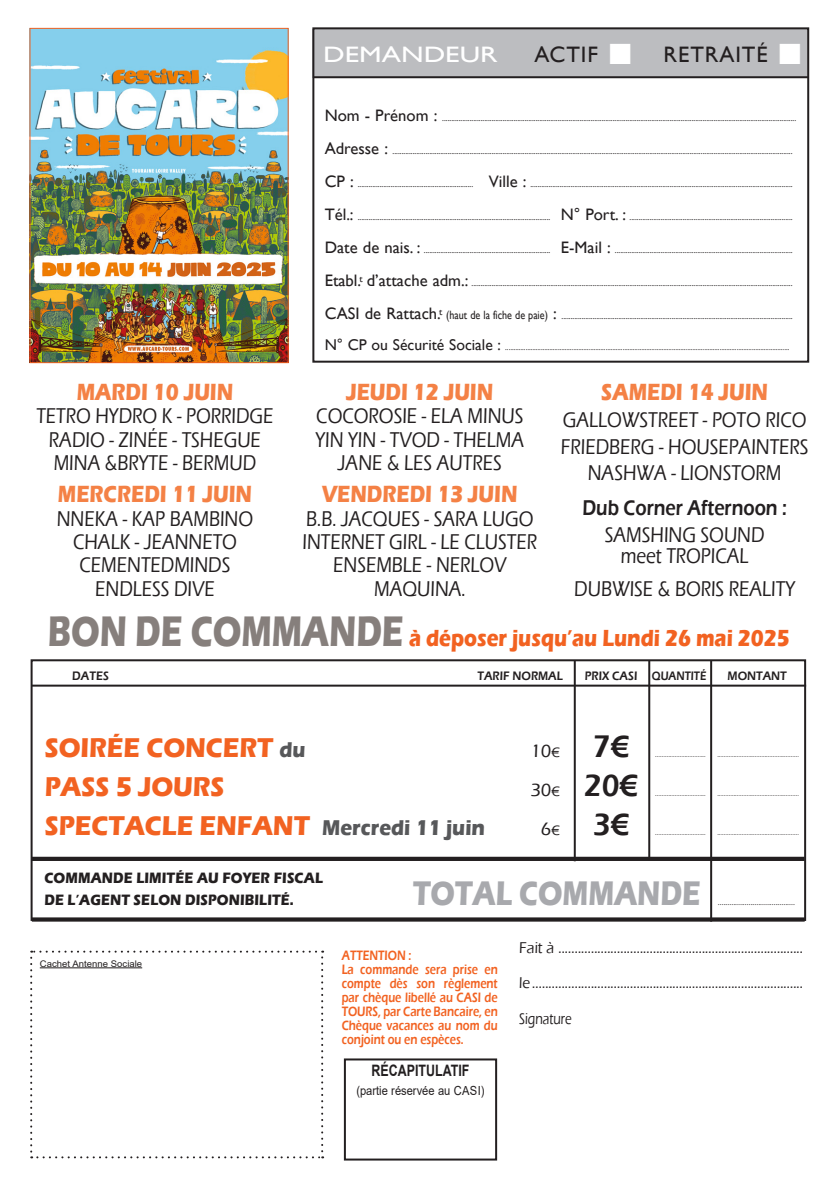
<style>
.page{position:relative;width:840px;height:1191px;background:#fff}
.page>*{position:absolute;margin:0;border:0;box-sizing:border-box;transform-origin:0 0}
.t1{font:700 35.2px "Eras ITC";color:#a8a9ad;scale:.8 1}
.t2{font:600 32.2px "Eras ITC";color:#231f20;scale:.91 1}
.t3{font:700 28px "Eras ITC";color:#f26221;scale:.9 1}
.t4{font:700 24.2px "Eras ITC";color:#f48145;scale:.83 1}
.t5{font:700 24px "Eras ITC";color:#f26221;scale:.83 1}
.Normal_e{font:22.4px "Gill Sans";letter-spacing:.04em;color:#231f20}
.Normal_e-2{font:22.4px "Gill Sans";color:#fff;scale:1.29 1}
.t6{font:500 22px/23.4px "Eras ITC";color:#231f20;text-align:center;scale:.83 1}
.t7{font:600 22px "Eras ITC";color:#231f20;scale:.83 1}
.t8{font:500 18.4px "Eras ITC";color:#231f20}
.Normal_e-3{font:500 16px "Eras ITC";color:#231f20;scale:.9 1}
.Normal_e-4{font:500 16px "Eras ITC";color:#231f20;scale:.77 1}
.Normal_e-5{font:700 15.8px "Arial";color:#231f20;scale:.79 1}
.t9{font:700 15.4px "Eras ITC";letter-spacing:.01em;color:#231f20;scale:.88 1}
.t10{font:600 14px/14px "Eras ITC";color:#f26221;text-align:justify;scale:.79 1}
.t11{font:600 12.6px "Eras ITC";color:#231f20;scale:.9 1}
.Normal_e-6{font:12.4px "Arial";color:#231f20;scale:.89 1}
.Normal_e-7{font:9.2px "Arial";color:#231f20;scale:1.05 1}
.Normal_e-8{font:8.4px "Gill Sans";color:#231f20}
.t12{font:8.4px "Minion Pro";color:#231f20}
.Normal_e-9{font:7.8px "Gill Sans";color:#231f20}
.t13{font:500 7.2px "Eras ITC";color:#231f20}
.s1{font-size:16.6px}
.s2{font-size:12px}
.s3{font-size:15.6px}
.s4{font-size:44px;color:#867f7c}
.s5{font-size:22px;color:#57585a}
.s6{font-size:14.2px}
</style>
<div class="page">
<hr style="left:573px;top:660px;width:2px;height:201px;background:#231f20">
<hr style="left:648px;top:660px;width:2px;height:200px;background:#231f20">
<hr style="left:709px;top:660px;width:2px;height:261px;background:#231f20">
<hr style="left:31px;top:684px;width:774px;height:2px;background:#231f20">
<svg style="left:32px;top:917px;width:772px;height:4px;background:#393536"></svg>
<div style="left:32px;top:856px;width:772px;height:5px;background:#231f20"></div>
<svg style="left:30px;top:950px;width:293px;height:208px"></svg>
<div style="left:344px;top:1058px;width:153px;height:102px;border:2px solid #231f20"></div>
<img style="left:31px;top:30px;width:255px;height:331px">
<div style="left:29px;top:28px;width:259px;height:335px;border:1px solid #f26221"></div>
<div style="left:312px;top:29px;width:496px;height:48px;background:#bcbdc0"></div>
<div style="left:312px;top:27px;width:496px;height:336px;border:2px solid #231f20"></div>
<hr style="left:313px;top:76px;width:495px;height:2px;background:#231f20">
<p class="Normal_e-2" style="left:323px;top:41px;width:137px">DEMANDEUR</p>
<p class="Normal_e" style="left:534px;top:41px;width:65px">ACTIF</p>
<p class="Normal_e" style="left:663px;top:41px;width:106px">RETRAITÉ</p>
<p class="t4" style="left:77px;top:378px;width:190px">MARDI 10 JUIN</p>
<p class="t6" style="left:36px;top:404px;width:287px">TETRO HYDRO K - PORRIDGE<br>RADIO - ZINÉE - TSHEGUE</p>
<p class="t6" style="left:54px;top:451px;width:245px">MINA &amp;BRYTE - BERMUD</p>
<p class="t4" style="left:58px;top:480px;width:235px">MERCREDI 11 JUIN</p>
<p class="t6" style="left:57px;top:507px;width:238px">NNEKA - KAP BAMBINO<br>CHALK - JEANNETO</p>
<p class="t6" style="left:79px;top:553px;width:183px">CEMENTEDMINDS</p>
<p class="t6" style="left:95px;top:577px;width:145px">ENDLESS DIVE</p>
<p class="Normal_e-8" style="left:324px;top:113px;width:473px"><span class="s1">Nom - Prénom :</span> .................................................................................................................................................................................................</p>
<p class="Normal_e-8" style="left:324px;top:146px;width:469px"><span class="s1">Adresse :</span> ..........................................................................................................................................................................................................................</p>
<p class="Normal_e-8" style="left:324px;top:179px;width:469px"><span class="s1">CP :</span> ............................................................... <span class="s1">Ville :</span> ...............................................................................................................................................</p>
<p class="Normal_e-8" style="left:324px;top:212px;width:469px"><span class="s1">Tél.:</span> ......................................................................................................... <span class="s1">N° Port. :</span> .........................................................................................</p>
<p class="Normal_e-8" style="left:324px;top:245px;width:469px"><span class="s1">Date de nais. :</span> ..................................................................... <span class="s1">E-Mail :</span> .................................................................................................</p>
<p class="Normal_e-8" style="left:324px;top:278px;width:469px"><span class="s1">Etabl.</span><sup>t</sup> <span class="s1">d’attache adm.:</span> ...............................................................................................................................................................................</p>
<p class="Normal_e-8" style="left:324px;top:311px;width:469px"><span class="s1">CASI de Rattach.</span><sup>t</sup> <span class="s2">(haut de la fiche de paie)</span> <span class="s1">:</span> ..............................................................................................................................</p>
<p class="Normal_e-9" style="left:324px;top:343px;width:466px"><span class="s3">N° CP ou Sécurité Sociale :</span> .......................................................................................................................................................................</p>
<p class="t4" style="left:346px;top:378px;width:178px">JEUDI 12 JUIN</p>
<p class="t6" style="left:316px;top:404px;width:251px">COCOROSIE - ELA MINUS</p>
<p class="t6" style="left:315px;top:428px;width:253px">YIN YIN - TVOD - THELMA</p>
<p class="t6" style="left:338px;top:451px;width:199px">JANE &amp; LES AUTRES</p>
<p class="t4" style="left:322px;top:480px;width:237px">VENDREDI 13 JUIN</p>
<p class="t6" style="left:302px;top:507px;width:284px">B.B. JACQUES - SARA LUGO<br>INTERNET GIRL - LE CLUSTER<br>ENSEMBLE - NERLOV</p>
<p class="t6" style="left:374px;top:577px;width:112px">MAQUINA.</p>
<p class="t4" style="left:601px;top:378px;width:202px">SAMEDI 14 JUIN</p>
<p class="t6" style="left:560px;top:406px;width:300px;line-height:26.8px">GALLOWSTREET - POTO RICO<br>FRIEDBERG - HOUSEPAINTERS<br>NASHWA - LIONSTORM</p>
<p class="t7" style="left:582px;top:495px;width:248px">Dub Corner Afternoon :</p>
<p class="t6" style="left:604px;top:524px;width:194px;line-height:20.8px">SAMSHING SOUND meet TROPICAL</p>
<p class="t6" style="left:574px;top:577px;width:267px">DUBWISE &amp; BORIS REALITY</p>
<p class="t5" style="left:48px;top:624px;width:895px"><span class="s4">BON DE COMMANDE</span> à déposer jusqu’au Lundi 26 mai 2025</p>
<p class="t11" style="left:72px;top:669px;width:42px">DATES</p>
<p class="t11" style="left:477px;top:669px;width:96px">TARIF NORMAL</p>
<p class="t11" style="left:584px;top:669px;width:137px">PRIX CASI QUANTITÉ</p>
<p class="t11" style="left:727px;top:669px;width:67px">MONTANT</p>
<p class="t3" style="left:45px;top:732px;width:291px">SOIRÉE CONCERT <span class="s5">du</span></p>
<p class="t8" style="left:530px;top:741px;width:31px">10<span class="s6">€</span></p>
<p class="t2" style="left:592px;top:728px;width:41px">7€</p>
<p class="t3" style="left:45px;top:770px;width:201px">PASS 5 JOURS</p>
<p class="t8" style="left:530px;top:779px;width:31px">30<span class="s6">€</span></p>
<p class="t2" style="left:583px;top:767px;width:61px">20€</p>
<p class="t3" style="left:45px;top:809px;width:490px">SPECTACLE ENFANT <span class="s5">Mercredi 11 juin</span></p>
<p class="t8" style="left:540px;top:818px;width:20px">6<span class="s6">€</span></p>
<p class="t2" style="left:592px;top:805px;width:41px">3€</p>
<p class="t13" style="left:655px;top:751px;width:52px">...............................</p>
<p class="t13" style="left:717px;top:751px;width:83px">..................................................</p>
<p class="t13" style="left:655px;top:789px;width:52px">...............................</p>
<p class="t13" style="left:717px;top:789px;width:83px">..................................................</p>
<p class="t13" style="left:655px;top:828px;width:52px">...............................</p>
<p class="t13" style="left:717px;top:828px;width:83px">..................................................</p>
<p class="t9" style="left:44px;top:869px;width:318px">COMMANDE LIMITÉE AU FOYER FISCAL</p>
<p class="t9" style="left:44px;top:891px;width:285px">DE L’AGENT SELON DISPONIBILITÉ.</p>
<p class="t1" style="left:412px;top:873px;width:361px">TOTAL COMMANDE</p>
<p class="t12" style="left:717px;top:897px;width:78px">........................................</p>
<p class="Normal_e-7" style="left:40px;top:957px;width:99px">Cachet Antenne Sociale</p>
<p class="t10" style="left:341px;top:948px;width:90px">ATTENTION :</p>
<p class="t10" style="left:341px;top:962px;width:199px">La commande sera prise en compte dès son règlement par chèque libellé au CASI de TOURS, par Carte Bancaire, en Chèque vacances au nom du conjoint ou en espèces.</p>
<p class="Normal_e-5" style="left:371px;top:1059px;width:125px">RÉCAPITULATIF</p>
<p class="Normal_e-6" style="left:356px;top:1081px;width:146px">(partie réservée au CASI)</p>
<p class="Normal_e-3" style="left:519px;top:938px;width:317px">Fait à ...........................................................................</p>
<p class="Normal_e-3" style="left:519px;top:974px;width:317px">le ...................................................................................</p>
<p class="Normal_e-4" style="left:519px;top:1009px;width:69px">Signature</p>
</div>
